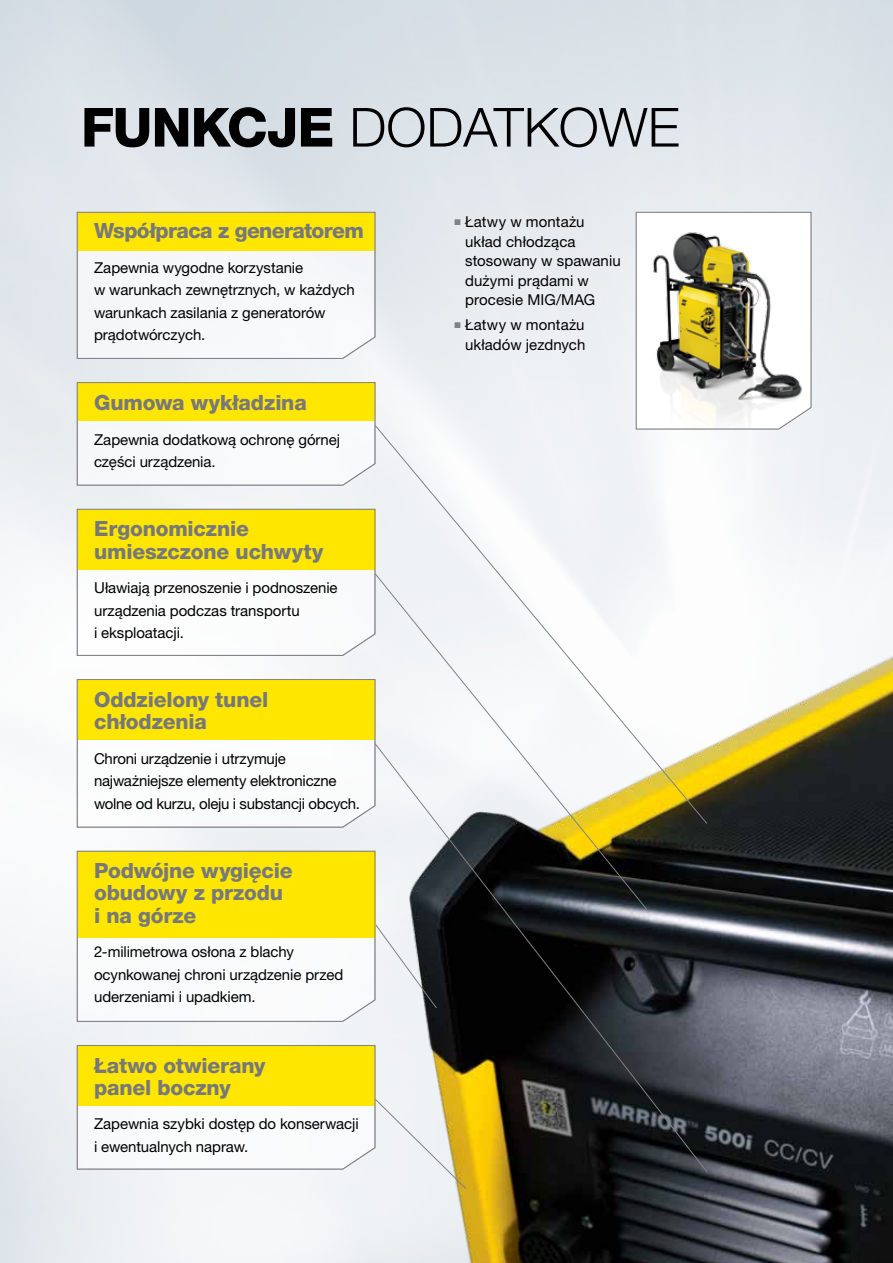
<style>
.page{position:relative;width:893px;height:1263px;background:#fff}
.page>*{position:absolute;margin:0;border:0;box-sizing:border-box;transform-origin:0 0}
.t1{font:300 54px "Helvetica Neue LT Pro";color:#000}
.t2{font:800 54px "Helvetica Neue LT Pro";color:#000}
.t3{font:800 21px/22.5px "Helvetica Neue LT Pro";letter-spacing:-.01em;color:#77787b}
.t4{font:800 21px "Helvetica Neue LT Pro";letter-spacing:-.03em;color:#77787b}
.t5{font:15px/22.5px "Helvetica Neue LT Pro";letter-spacing:-.005em;color:#000}
.s1{color:#808285}
</style>
<div class="page">
<img style="left:272px;top:638px;width:621px;height:625px">
<svg style="left:374px;top:425px;width:334px;height:317px"></svg>
<div style="left:374px;top:573px;width:274px;height:169px;background:#f5f7f8"></div>
<svg style="left:374px;top:742px;width:334px;height:430px"></svg>
<svg style="left:77px;top:850px;width:299px;height:172px"></svg>
<svg style="left:77px;top:1045px;width:390px;height:145px"></svg>
<svg style="left:77px;top:509px;width:299px;height:147px"></svg>
<svg style="left:77px;top:382px;width:299px;height:104px"></svg>
<svg style="left:77px;top:212px;width:299px;height:147px"></svg>
<svg style="left:77px;top:679px;width:299px;height:149px"></svg>
<svg style="left:635px;top:212px;width:177px;height:218px"></svg>
<h1 class="t2" style="left:81px;top:95px;width:182px">FUNKCJE</h1>
<h1 class="t1" style="left:349px;top:94px;width:332px">DODATKOWE</h1>
<h2 class="t4" style="left:94px;top:218px;width:271px">Współpraca z generatorem</h2>
<p class="t5" style="left:94px;top:256px;width:262px">Zapewnia wygodne korzystanie<br>w warunkach zewnętrznych, w każdych warunkach zasilania z generatorów prądotwórczych.</p>
<h2 class="t3" style="left:94px;top:391px;width:214px">Gumowa wykładzina</h2>
<p class="t5" style="left:94px;top:428px;width:248px">Zapewnia dodatkową ochronę górnej części urządzenia.</p>
<h2 class="t3" style="left:94px;top:517px;width:231px">Ergonomicznie umieszczone uchwyty</h2>
<p class="t5" style="left:94px;top:576px;width:245px">Uławiają przenoszenie i podnoszenie urządzenia podczas transportu<br>i eksploatacji.</p>
<h2 class="t3" style="left:94px;top:688px;width:176px">Oddzielony tunel chłodzenia</h2>
<p class="t5" style="left:94px;top:747px;width:267px">Chroni urządzenie i utrzymuje najważniejsze elementy elektroniczne wolne od kurzu, oleju i substancji obcych.</p>
<h2 class="t3" style="left:94px;top:859px;width:200px">Podwójne wygięcie obudowy z przodu i na górze</h2>
<p class="t5" style="left:94px;top:940px;width:251px">2-milimetrowa osłona z blachy ocynkowanej chroni urządzenie przed uderzeniami i upadkiem.</p>
<h2 class="t3" style="left:94px;top:1054px;width:173px">Łatwo otwierany panel boczny</h2>
<p class="t5" style="left:94px;top:1112px;width:266px">Zapewnia szybki dostęp do konserwacji i ewentualnych napraw.</p>
<p class="t5" style="left:465px;top:212px;width:157px;line-height:19.5px;text-indent:-11px"><span class="s1">■</span> Łatwy w montażu układ chłodząca stosowany w spawaniu dużymi prądami w procesie MIG/MAG</p>
<p class="t5" style="left:454px;top:315px;width:132px;line-height:19.5px;text-align:right"><span class="s1">■</span> Łatwy w montażu układów jezdnych</p>
</div>
